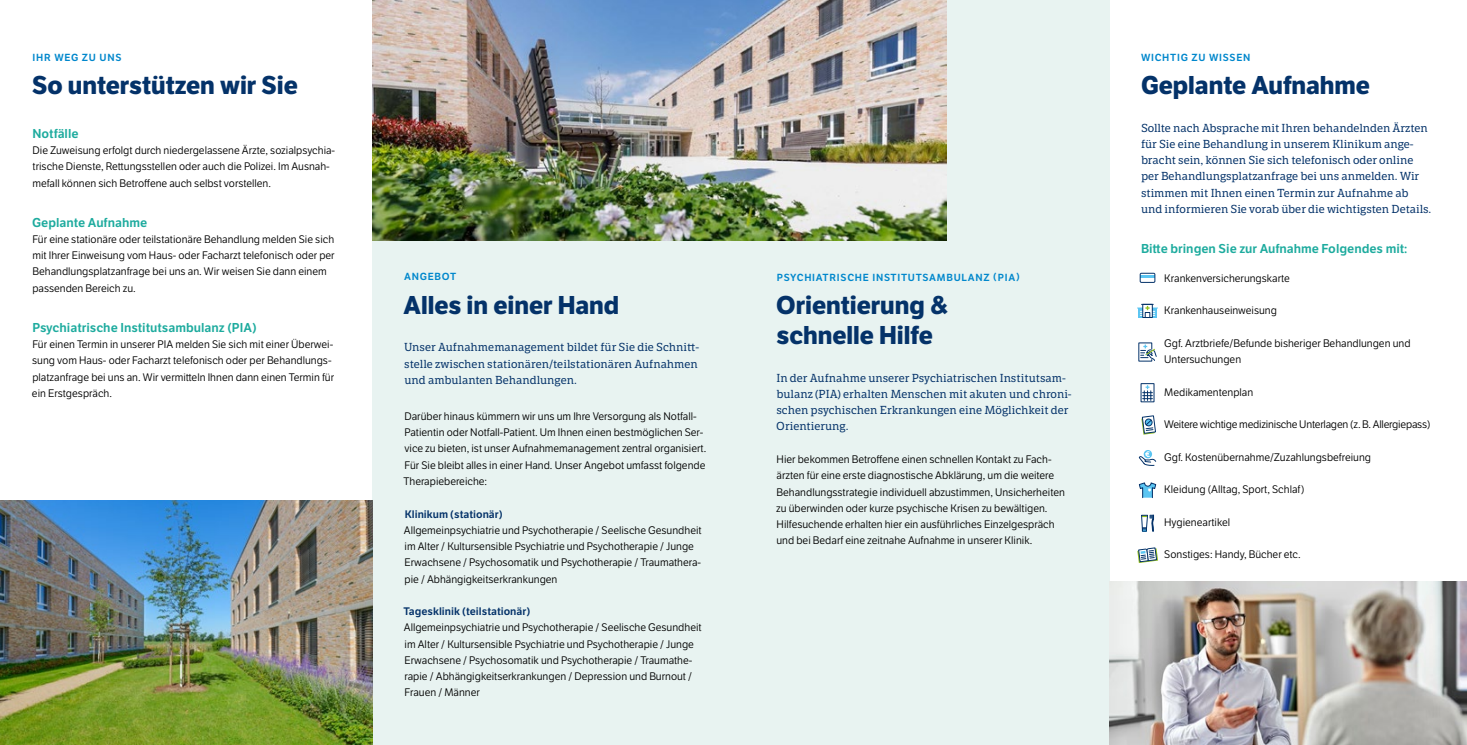
<style>
.page{position:relative;width:1467px;height:745px;background:#fff}
.page>*{position:absolute;margin:0;border:0;box-sizing:border-box;transform-origin:0 0}
.t1{font:700 25px/30px "LFT Etica";color:#043269}
.t2{font:600 12.5px "LFT Etica";color:#1dab9e}
.t3{font:11.25px/16.2px "LFT Etica Sheriff";letter-spacing:-.005em;color:#043269}
.t4{font:10.62px/16.2px "LFT Etica";color:#000}
.t5{font:10.62px "LFT Etica";letter-spacing:-.02em;color:#000}
.t6{font:600 10.62px "LFT Etica";color:#043269}
.t7{font:600 10px "LFT Etica";letter-spacing:.075em;color:#0087cc}
</style>
<div class="page">
<div style="left:372px;top:0;width:737px;height:744px;background:#e8f3f1"></div>
<img style="left:372px;top:0;width:574px;height:240px">
<hr style="left:1140px;top:275px;width:15px;height:3px;background:#5bc5f2">
<div style="left:1140px;top:273px;width:15px;height:9px;border:1px solid #043269"></div>
<svg style="left:1137px;top:304px;width:21px;height:13px"></svg>
<div style="left:1138px;top:342px;width:14px;height:19px;border:1px solid #043269"></div>
<svg style="left:1140px;top:344px;width:17px;height:17px"></svg>
<div style="left:1141px;top:383px;width:13px;height:19px;border:1px solid #043269"></div>
<svg style="left:1143px;top:385px;width:9px;height:15px"></svg>
<svg style="left:1141px;top:415px;width:15px;height:20px"></svg>
<svg style="left:1138px;top:450px;width:19px;height:16px"></svg>
<svg style="left:1139px;top:482px;width:17px;height:16px"></svg>
<svg style="left:1141px;top:514px;width:13px;height:17px"></svg>
<svg style="left:1137px;top:547px;width:21px;height:15px"></svg>
<img style="left:1109px;top:581px;width:358px;height:163px">
<img style="left:0;top:500px;width:372px;height:244px">
<p class="t7" style="left:33px;top:51px;width:90px">IHR WEG ZU UNS</p>
<h1 class="t1" style="left:32px;top:70px;width:267px">So unterstützen wir Sie</h1>
<p class="t2" style="left:32px;top:126px;width:48px">Notfälle</p>
<p class="t4" style="left:32px;top:142px;width:304px">Die Zuweisung erfolgt durch niedergelassene Ärzte, sozialpsychia&shy;trische Dienste, Rettungsstellen oder auch die Polizei. Im Ausnah&shy;mefall können sich Betroffene auch selbst vorstellen.</p>
<p class="t2" style="left:32px;top:214px;width:117px">Geplante Aufnahme</p>
<p class="t4" style="left:32px;top:231px;width:304px">Für eine stationäre oder teilstationäre Behandlung melden Sie sich mit Ihrer Einweisung vom Haus- oder Facharzt telefonisch oder per Behandlungsplatzanfrage bei uns an. Wir weisen Sie dann einem passenden Bereich zu.</p>
<p class="t2" style="left:32px;top:319px;width:226px">Psychiatrische Institutsambulanz (PIA)</p>
<p class="t4" style="left:32px;top:336px;width:304px">Für einen Termin in unserer PIA melden Sie sich mit einer Überwei&shy;sung vom Haus- oder Facharzt telefonisch oder per Behandlungs&shy;platzanfrage bei uns an. Wir vermitteln Ihnen dann einen Termin für ein Erstgespräch.</p>
<p class="t7" style="left:404px;top:270px;width:54px">ANGEBOT</p>
<h1 class="t1" style="left:404px;top:290px;width:217px">Alles in einer Hand</h1>
<p class="t3" style="left:404px;top:339px;width:297px;text-align:justify">Unser Aufnahmemanagement bildet für Sie die Schnitt&shy;stelle zwischen stationären/teilstationären Aufnahmen und ambulanten Behandlungen.</p>
<p class="t4" style="left:403px;top:408px;width:304px">Darüber hinaus kümmern wir uns um Ihre Versorgung als Notfall-Patientin oder Notfall-Patient. Um Ihnen einen bestmöglichen Ser&shy;vice zu bieten, ist unser Aufnahmemanagement zentral organisiert.<br>Für Sie bleibt alles in einer Hand. Unser Angebot umfasst folgende Therapiebereiche:</p>
<p class="t6" style="left:405px;top:507px;width:99px">Klinikum (stationär)</p>
<p class="t4" style="left:404px;top:522px;width:299px">Allgemeinpsychiatrie und Psychotherapie / Seelische Gesundheit im Alter / Kultursensible Psychiatrie und Psychotherapie / Junge Erwachsene / Psychosomatik und Psychotherapie / Traumathera&shy;pie / Abhängigkeitserkrankungen</p>
<p class="t6" style="left:404px;top:604px;width:128px">Tagesklinik (teilstationär)</p>
<p class="t4" style="left:404px;top:619px;width:299px">Allgemeinpsychiatrie und Psychotherapie / Seelische Gesundheit im Alter / Kultursensible Psychiatrie und Psychotherapie / Junge Erwachsene / Psychosomatik und Psychotherapie / Traumathe&shy;rapie / Abhängigkeitserkrankungen / Depression und Burnout / Frauen / Männer</p>
<p class="t7" style="left:777px;top:271px;width:244px">PSYCHIATRISCHE INSTITUTSAMBULANZ (PIA)</p>
<h1 class="t1" style="left:776px;top:290px;width:174px">Orientierung &amp; schnelle Hilfe</h1>
<p class="t3" style="left:776px;top:369px;width:297px">In der Aufnahme unserer Psychiatrischen Institutsam&shy;bulanz (PIA) erhalten Menschen mit akuten und chroni&shy;schen psychischen Erkrankungen eine Möglichkeit der Orientierung.</p>
<p class="t4" style="left:776px;top:451px;width:290px">Hier bekommen Betroffene einen schnellen Kontakt zu Fach&shy;ärzten für eine erste diagnostische Abklärung, um die weitere Behandlungsstrategie individuell abzustimmen, Unsicherheiten zu überwinden oder kurze psychische Krisen zu bewältigen.<br>Hilfesuchende erhalten hier ein ausführliches Einzelgespräch und bei Bedarf eine zeitnahe Aufnahme in unserer Klinik.</p>
<p class="t7" style="left:1141px;top:51px;width:111px">WICHTIG ZU WISSEN</p>
<h1 class="t1" style="left:1141px;top:70px;width:231px">Geplante Aufnahme</h1>
<p class="t3" style="left:1141px;top:120px;width:292px">Sollte nach Absprache mit Ihren behandelnden Ärzten für Sie eine Behandlung in unserem Klinikum ange&shy;bracht sein, können Sie sich telefonisch oder online per Behandlungsplatzanfrage bei uns anmelden. Wir stimmen mit Ihnen einen Termin zur Aufnahme ab und informieren Sie vorab über die wichtigsten Details.</p>
<p class="t2" style="left:1141px;top:241px;width:268px">Bitte bringen Sie zur Aufnahme Folgendes mit:</p>
<p class="t4" style="left:1164px;top:270px;width:127px">Krankenversicherungskarte</p>
<p class="t4" style="left:1164px;top:302px;width:114px">Krankenhauseinweisung</p>
<p class="t4" style="left:1164px;top:335px;width:248px">Ggf. Arztbriefe/Befunde bisheriger Behandlungen und<br>Untersuchungen</p>
<p class="t4" style="left:1164px;top:384px;width:90px">Medikamentenplan</p>
<p class="t5" style="left:1164px;top:418px;width:268px">Weitere wichtige medizinische Unterlagen (z. B. Allergiepass)</p>
<p class="t4" style="left:1164px;top:449px;width:208px">Ggf. Kostenübernahme/Zuzahlungsbefreiung</p>
<p class="t4" style="left:1164px;top:481px;width:142px">Kleidung (Alltag, Sport, Schlaf)</p>
<p class="t4" style="left:1164px;top:514px;width:67px">Hygieneartikel</p>
<p class="t4" style="left:1164px;top:546px;width:138px">Sonstiges: Handy, Bücher etc.</p>
</div>
